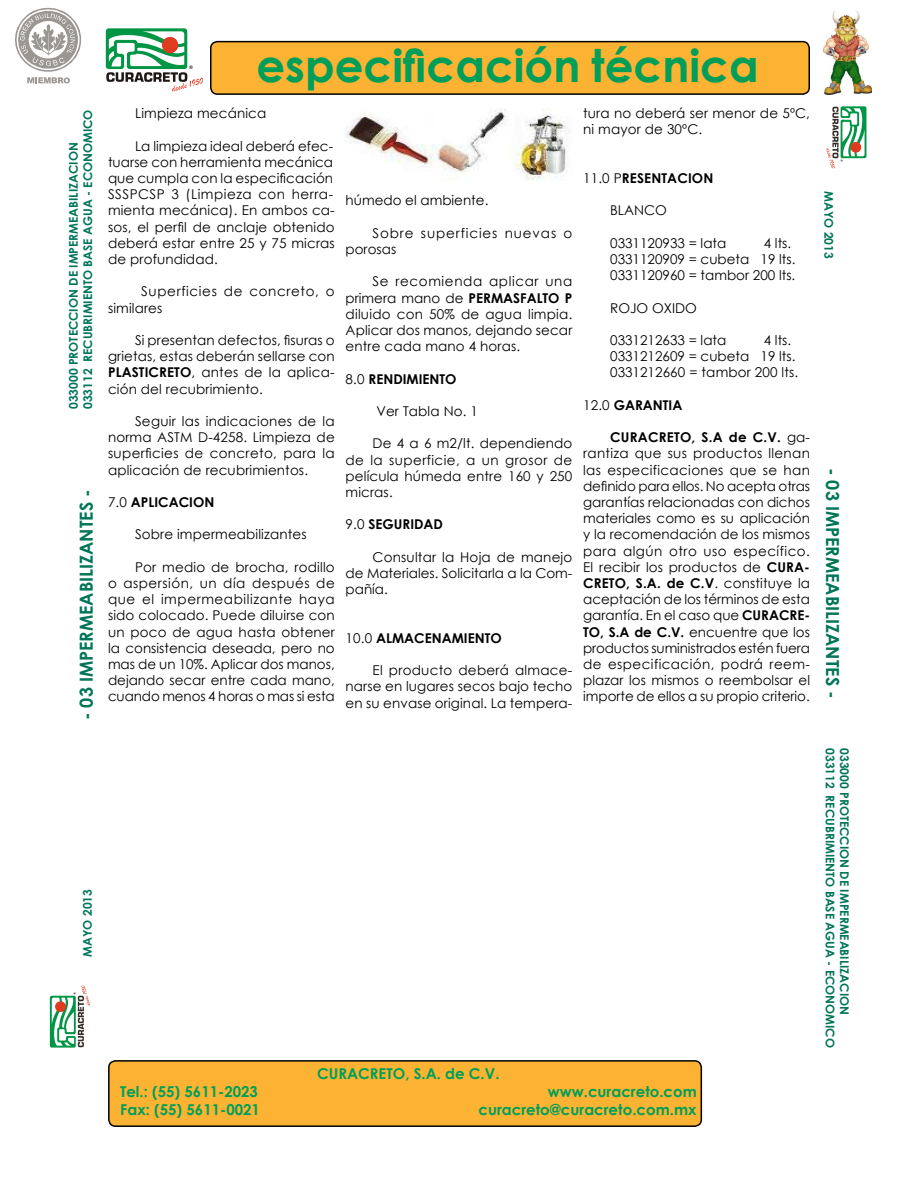
<style>
.page{position:relative;width:918px;height:1188px;background:#fff}
.page>*{position:absolute;margin:0;border:0;box-sizing:border-box;transform-origin:0 0}
.t1{font:700 45px "Century Gothic";color:#009e59}
.t2{font:700 18px "Century Gothic";color:#007558}
.t3{font:700 15px "Century Gothic";color:#009e59}
.t4{font:13.5px/16.2px "Century Gothic";letter-spacing:.01em;color:#000;text-align:justify}
.t5{font:700 13.5px "Century Gothic";color:#000}
.t6{font:13.5px/16.2px "Century Gothic";letter-spacing:.045em;color:#000}
.t7{font:13.5px/16.2px "Century Gothic";letter-spacing:.065em;color:#000}
.t8{font:700 12px/14.4px "Century Gothic";color:#007558}
.s1{font-weight:700}
.s2{font-weight:400}
</style>
<div class="page">
<div style="left:211px;top:42px;width:598px;height:52px;background:#fcb333;border-radius:7px"></div>
<div style="left:210px;top:41px;width:600px;height:54px;border:2px solid #000;border-radius:7px"></div>
<div style="left:109px;top:1061px;width:592px;height:65px;background:#fcb333;border-radius:7px"></div>
<div style="left:108px;top:1060px;width:594px;height:67px;border:2px solid #000;border-radius:7px"></div>
<svg style="left:15px;top:8px;width:66px;height:75px"></svg>
<svg style="left:826px;top:106px;width:40px;height:62px"></svg>
<svg style="left:50px;top:986px;width:40px;height:62px"></svg>
<svg style="left:106px;top:28px;width:97px;height:64px"></svg>
<img style="left:824px;top:11px;width:48px;height:84px">
<img style="left:344px;top:108px;width:226px;height:73px">
<p class="t8" style="left:66px;top:409px;width:301px;rotate:-90deg">033000 PROTECCION DE IMPERMEABILIZACION<br>033112 RECUBRIMIENTO BASE AGUA - ECONOMICO</p>
<h2 class="t2" style="left:73px;top:720px;width:232px;rotate:-90deg">- 03 IMPERMEABILIZANTES -</h2>
<p class="t8" style="left:80px;top:957px;width:69px;rotate:-90deg">MAYO 2013</p>
<h1 class="t1" style="left:256px;top:32px;width:504px">especificación técnica</h1>
<p class="t4" style="left:135px;top:105px;width:133px">Limpieza mecánica</p>
<p class="t4" style="left:108px;top:137px;width:228px;text-align:left;text-indent:27px">La limpieza ideal deberá efec&shy;tuarse con herramienta mecánica que cumpla con la especificación<br>SSSPCSP 3 (Limpieza con herra&shy;mienta mecánica). En ambos ca&shy;sos, el perfil de anclaje obtenido deberá estar entre 25 y 75 micras de profundidad.</p>
<p class="t6" style="left:108px;top:283px;width:228px;text-indent:33px">Superficies de concreto, o similares</p>
<p class="t4" style="left:108px;top:332px;width:228px;text-indent:27px">Si presentan defectos, fisuras o grietas, estas deberán sellarse con <span class="s1">PLASTICRETO</span>, antes de la aplica&shy;ción del recubrimiento.</p>
<p class="t4" style="left:108px;top:413px;width:228px;text-indent:27px">Seguir las indicaciones de la norma ASTM D-4258. Limpieza de superficies de concreto, para la aplicación de recubrimientos.</p>
<p class="t5" style="left:108px;top:492px;width:108px"><span class="s2">7.0</span> APLICACION</p>
<p class="t4" style="left:135px;top:526px;width:173px">Sobre impermeabilizantes</p>
<p class="t4" style="left:108px;top:559px;width:228px;text-indent:27px">Por medio de brocha, rodillo o aspersión, un día después de que el impermeabilizante haya sido colocado. Puede diluirse con un poco de agua hasta obtener la consistencia deseada, pero no mas de un 10%. Aplicar dos manos, dejando secar entre cada mano, cuando menos 4 horas o mas si esta</p>
<p class="t4" style="left:346px;top:192px;width:144px">húmedo el ambiente.</p>
<p class="t7" style="left:346px;top:225px;width:228px;text-indent:27px">Sobre superficies nuevas o porosas</p>
<p class="t4" style="left:346px;top:273px;width:228px;text-indent:27px">Se recomienda aplicar una primera mano de <span class="s1">PERMASFALTO P </span>diluido con 50% de agua limpia.<br>Aplicar dos manos, dejando secar entre cada mano 4 horas.</p>
<p class="t5" style="left:346px;top:368px;width:112px"><span class="s2">8.0</span> RENDIMIENTO</p>
<p class="t4" style="left:376px;top:403px;width:103px">Ver Tabla No. 1</p>
<p class="t4" style="left:346px;top:435px;width:228px;text-indent:27px">De 4 a 6 m2/lt. dependiendo de la superficie, a un grosor de película húmeda entre 160 y 250 micras.</p>
<p class="t5" style="left:346px;top:514px;width:99px"><span class="s2">9.0</span> SEGURIDAD</p>
<p class="t4" style="left:346px;top:549px;width:228px;text-indent:27px">Consultar la Hoja de manejo de Materiales. Solicitarla a la Com&shy;pañía.</p>
<p class="t5" style="left:346px;top:628px;width:158px"><span class="s2">10.0</span> ALMACENAMIENTO</p>
<p class="t4" style="left:346px;top:662px;width:228px;text-indent:27px">El producto deberá almace&shy;narse en lugares secos bajo techo en su envase original. La tempera-</p>
<p class="t4" style="left:583px;top:105px;width:228px">tura no deberá ser menor de 5ºC, ni mayor de 30ºC.</p>
<p class="t5" style="left:583px;top:168px;width:132px"><span class="s2">11.0 P</span>RESENTACION</p>
<p class="t4" style="left:610px;top:202px;width:58px">BLANCO</p>
<p class="t4" style="left:610px;top:235px;width:118px">0331120933 = lata</p>
<p class="t4" style="left:610px;top:235px;width:187px;text-align:left;text-indent:154px">4 lts.<br>0331120909 = cubeta 19 lts.<br>0331120960 = tambor 200 lts.</p>
<p class="t4" style="left:610px;top:299px;width:88px">ROJO OXIDO</p>
<p class="t4" style="left:610px;top:332px;width:118px">0331212633 = lata</p>
<p class="t4" style="left:610px;top:332px;width:190px;text-align:left;text-indent:154px">4 lts.<br>0331212609 = cubeta 19 lts.<br>0331212660 = tambor 200 lts.</p>
<p class="t5" style="left:583px;top:395px;width:101px"><span class="s2">12.0</span> GARANTIA</p>
<p class="t4" style="left:583px;top:429px;width:228px;text-indent:27px"><span class="s1">CURACRETO, S.A de C.V.</span> ga&shy;rantiza que sus productos llenan las especificaciones que se han definido para ellos. No acepta otras garantías relacionadas con dichos materiales como es su aplicación y la recomendación de los mismos para algún otro uso específico.<br>El recibir los productos de <span class="s1">CURA-CRETO, S.A. de C.V</span>. constituye la aceptación de los términos de esta garantía. En el caso que <span class="s1">CURACRE-TO, S.A de C.V.</span> encuentre que los productos suministrados estén fuera de especificación, podrá reem&shy;plazar los mismos o reembolsar el importe de ellos a su propio criterio.</p>
<p class="t8" style="left:837px;top:191px;width:69px;rotate:90deg">MAYO 2013</p>
<h2 class="t2" style="left:846px;top:468px;width:232px;rotate:90deg">- 03 IMPERMEABILIZANTES -</h2>
<p class="t3" style="left:317px;top:1062px;width:184px">CURACRETO, S.A. de C.V.</p>
<p class="t3" style="left:120px;top:1080px;width:139px">Tel.: (55) 5611-2023</p>
<p class="t3" style="left:548px;top:1080px;width:151px">www.curacreto.com</p>
<p class="t3" style="left:120px;top:1098px;width:141px">Fax: (55) 5611-0021</p>
<p class="t3" style="left:478px;top:1098px;width:220px">curacreto@curacreto.com.mx</p>
<p class="t8" style="left:838px;top:748px;width:301px;rotate:90deg">033112 RECUBRIMIENTO BASE AGUA - ECONOMICO</p>
<p class="t8" style="left:852px;top:748px;width:268px;rotate:90deg">033000 PROTECCION DE IMPERMEABILIZACION</p>
</div>
